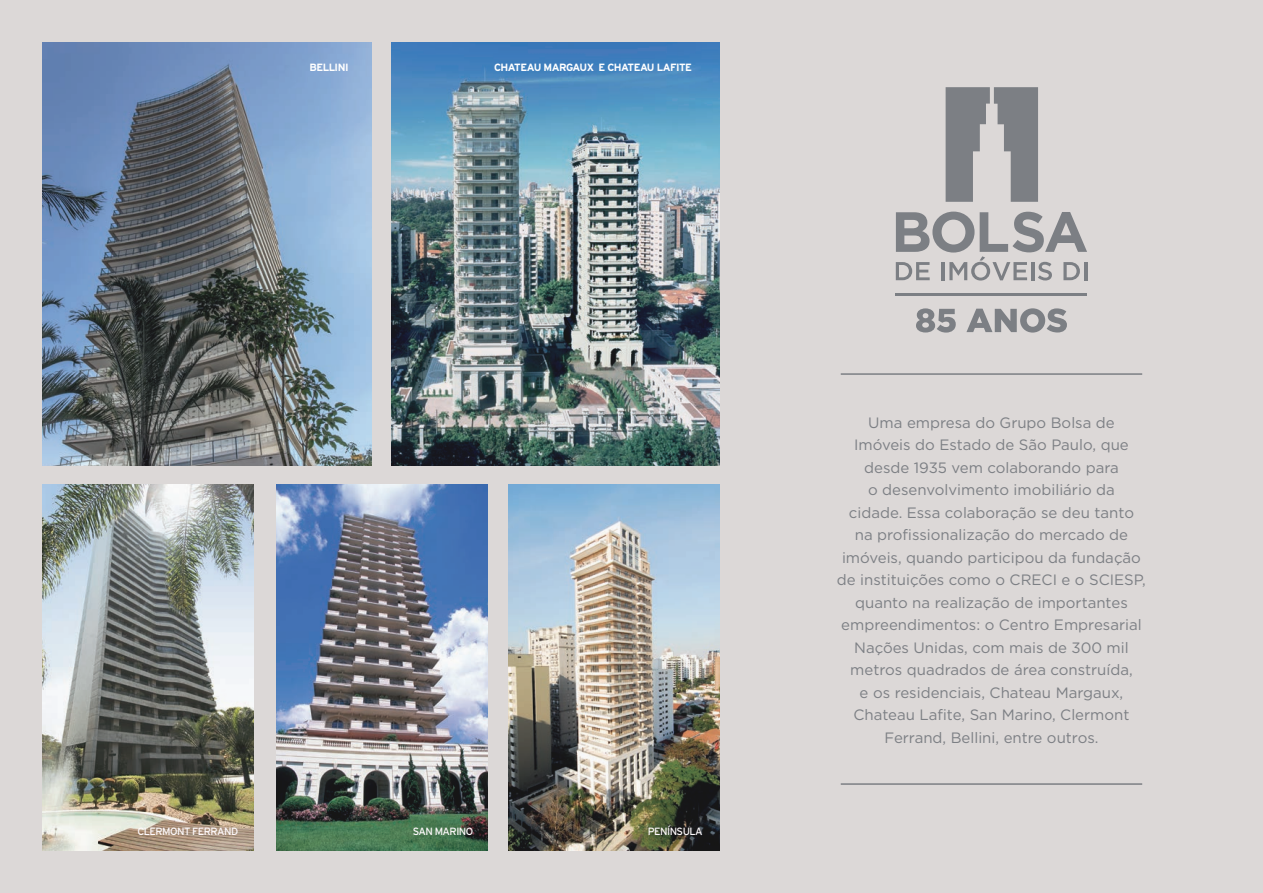
<style>
.page{position:relative;width:1263px;height:893px;background:#dcd8d7}
.page>*{position:absolute;margin:0;border:0;box-sizing:border-box;transform-origin:0 0}
.t1{font:15px/22.5px "Gotham";color:#7c7f84;text-align:center}
.t2{font:700 10.5px "Interstate";letter-spacing:-.05em;color:#fff}
.t3{font:10.5px "Interstate";letter-spacing:-.05em;color:#fefafc}
</style>
<div class="page">
<img style="left:43px;top:43px;width:328px;height:423px">
<img style="left:391px;top:43px;width:329px;height:423px">
<img style="left:43px;top:484px;width:211px;height:366px">
<img style="left:276px;top:484px;width:212px;height:366px">
<img style="left:509px;top:484px;width:211px;height:366px">
<hr style="left:841px;top:373px;width:301px;height:2px;background:#7c7f84">
<hr style="left:841px;top:783px;width:301px;height:2px;background:#7c7f84">
<svg style="left:946px;top:87px;width:92px;height:115px"></svg>
<svg style="left:896px;top:212px;width:191px;height:69px"></svg>
<hr style="left:896px;top:293px;width:191px;height:2px;background:#7c7f84">
<svg style="left:916px;top:308px;width:40px;height:25px"></svg>
<svg style="left:966px;top:308px;width:101px;height:25px"></svg>
<p class="t2" style="left:309px;top:62px;width:41px">BELLINI</p>
<p class="t2" style="left:494px;top:62px;width:199px">CHATEAU MARGAUX E CHATEAU LAFITE</p>
<p class="t3" style="left:137px;top:825px;width:102px">CLERMONT FERRAND</p>
<p class="t3" style="left:413px;top:825px;width:62px">SAN MARINO</p>
<p class="t3" style="left:648px;top:825px;width:56px">PENÍNSULA</p>
<p class="t1" style="left:837px;top:411px;width:310px">Uma empresa do Grupo Bolsa de<br>Imóveis do Estado de São Paulo, que desde 1935 vem colaborando para<br>o desenvolvimento imobiliário da<br>cidade. Essa colaboração se deu tanto<br>na profissionalização do mercado de imóveis, quando participou da fundação de instituições como o CRECI e o SCIESP, quanto na realização de importantes empreendimentos: o Centro Empresarial Nações Unidas, com mais de 300 mil metros quadrados de área construída,<br>e os residenciais, Chateau Margaux, Chateau Lafite, San Marino, Clermont Ferrand, Bellini, entre outros.</p>
</div>
